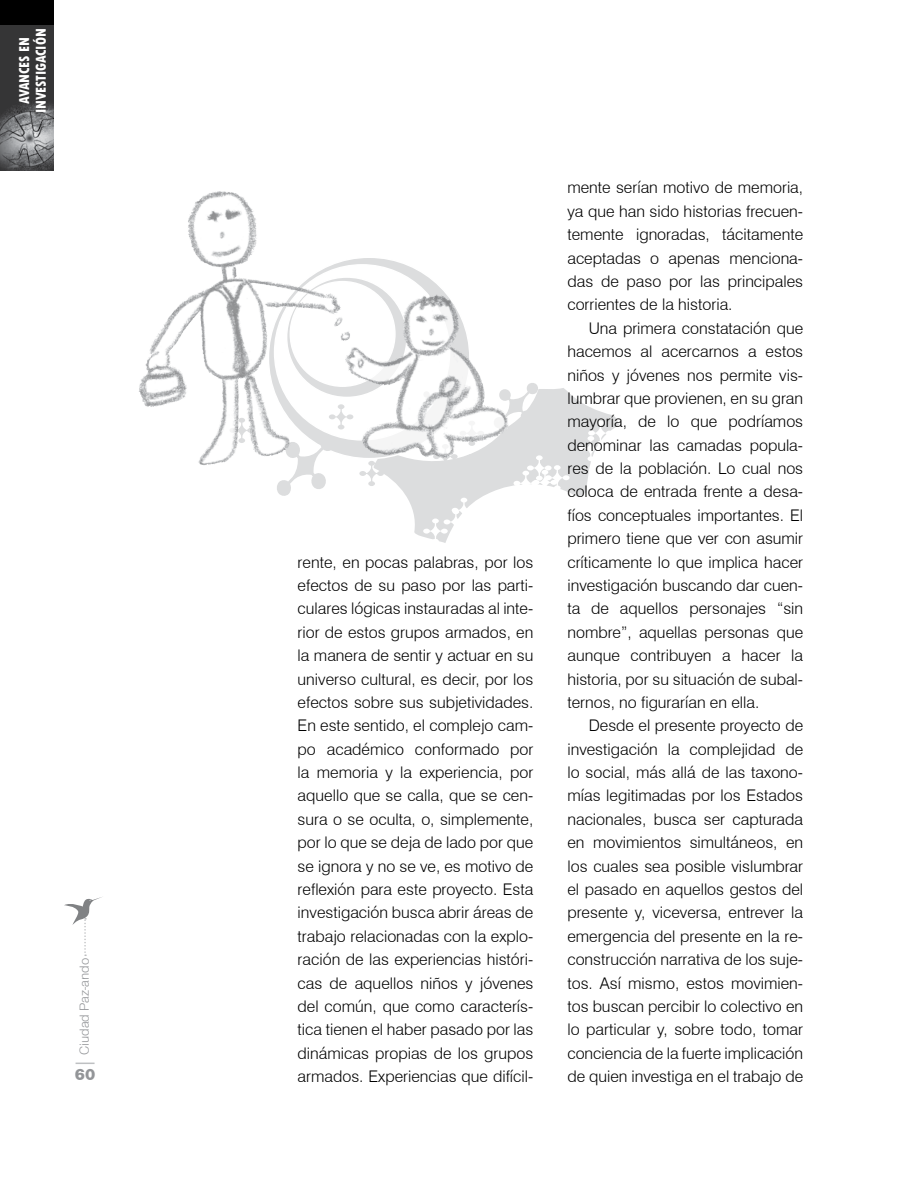
<style>
.page{position:relative;width:918px;height:1188px;background:#fff}
.page>*{position:absolute;margin:0;border:0;box-sizing:border-box;transform-origin:0 0}
.t1{font:900 16.5px "Sans";color:#939598}
.t2{font:300 16.05px/23.4px "Swiss 721 BT";color:#000;text-align:justify}
.t3{font:800 condensed 15px/16.5px "Tw Cen";letter-spacing:-.01em;color:#fff;text-align:center;scale:.96 1}
.t4{font:300 13.5px "Sans";color:#939598}
</style>
<div class="page">
<svg style="left:76px;top:1063px;width:19px;height:1px"></svg>
<svg style="left:64px;top:897px;width:38px;height:59px"></svg>
<div style="left:0;top:0;width:54px;height:170px;background:#000"></div>
<img style="left:0;top:25px;width:54px;height:145px">
<svg style="left:232px;top:418px;width:22px;height:25px"></svg>
<svg style="left:267px;top:258px;width:352px;height:285px"></svg>
<img style="left:217px;top:191px;width:33px;height:16px">
<p class="t3" style="left:16px;top:113px;width:90px;rotate:-90deg">AVANCES EN<br>INVESTIGACIÓN</p>
<p class="t4" style="left:77px;top:1055px;width:99px;rotate:-90deg">Ciudad Paz-ando</p>
<p class="t1" style="left:75px;top:1065px;width:22px">60</p>
<p class="t2" style="left:298px;top:550px;width:237px">rente, en pocas palabras, por los efectos de su paso por las parti&shy;culares lógicas instauradas al inte&shy;rior de estos grupos armados, en la manera de sentir y actuar en su universo cultural, es decir, por los efectos sobre sus subjetividades.<br>En este sentido, el complejo cam&shy;po académico conformado por la memoria y la experiencia, por aquello que se calla, que se cen&shy;sura o se oculta, o, simplemente, por lo que se deja de lado por que se ignora y no se ve, es motivo de reflexión para este proyecto. Esta investigación busca abrir áreas de trabajo relacionadas con la explo&shy;ración de las experiencias históri&shy;cas de aquellos niños y jóvenes del común, que como caracterís&shy;tica tienen el haber pasado por las dinámicas propias de los grupos armados. Experiencias que difícil-</p>
<p class="t2" style="left:567px;top:176px;width:237px">mente serían motivo de memoria, ya que han sido historias frecuen&shy;temente ignoradas, tácitamente aceptadas o apenas menciona&shy;das de paso por las principales corrientes de la historia.</p>
<p class="t2" style="left:567px;top:316px;width:237px;text-indent:21px">Una primera constatación que hacemos al acercarnos a estos niños y jóvenes nos permite vis&shy;lumbrar que provienen, en su gran mayoría, de lo que podríamos denominar las camadas popula&shy;res de la población. Lo cual nos coloca de entrada frente a desa&shy;fíos conceptuales importantes. El primero tiene que ver con asumir críticamente lo que implica hacer investigación buscando dar cuen&shy;ta de aquellos personajes “sin nombre”, aquellas personas que aunque contribuyen a hacer la historia, por su situación de subal&shy;ternos, no figurarían en ella.</p>
<p class="t2" style="left:567px;top:714px;width:237px;text-indent:21px">Desde el presente proyecto de investigación la complejidad de lo social, más allá de las taxono&shy;mías legitimadas por los Estados nacionales, busca ser capturada en movimientos simultáneos, en los cuales sea posible vislumbrar el pasado en aquellos gestos del presente y, viceversa, entrever la emergencia del presente en la re&shy;construcción narrativa de los suje&shy;tos. Así mismo, estos movimien&shy;tos buscan percibir lo colectivo en lo particular y, sobre todo, tomar conciencia de la fuerte implicación de quien investiga en el trabajo de</p>
</div>
